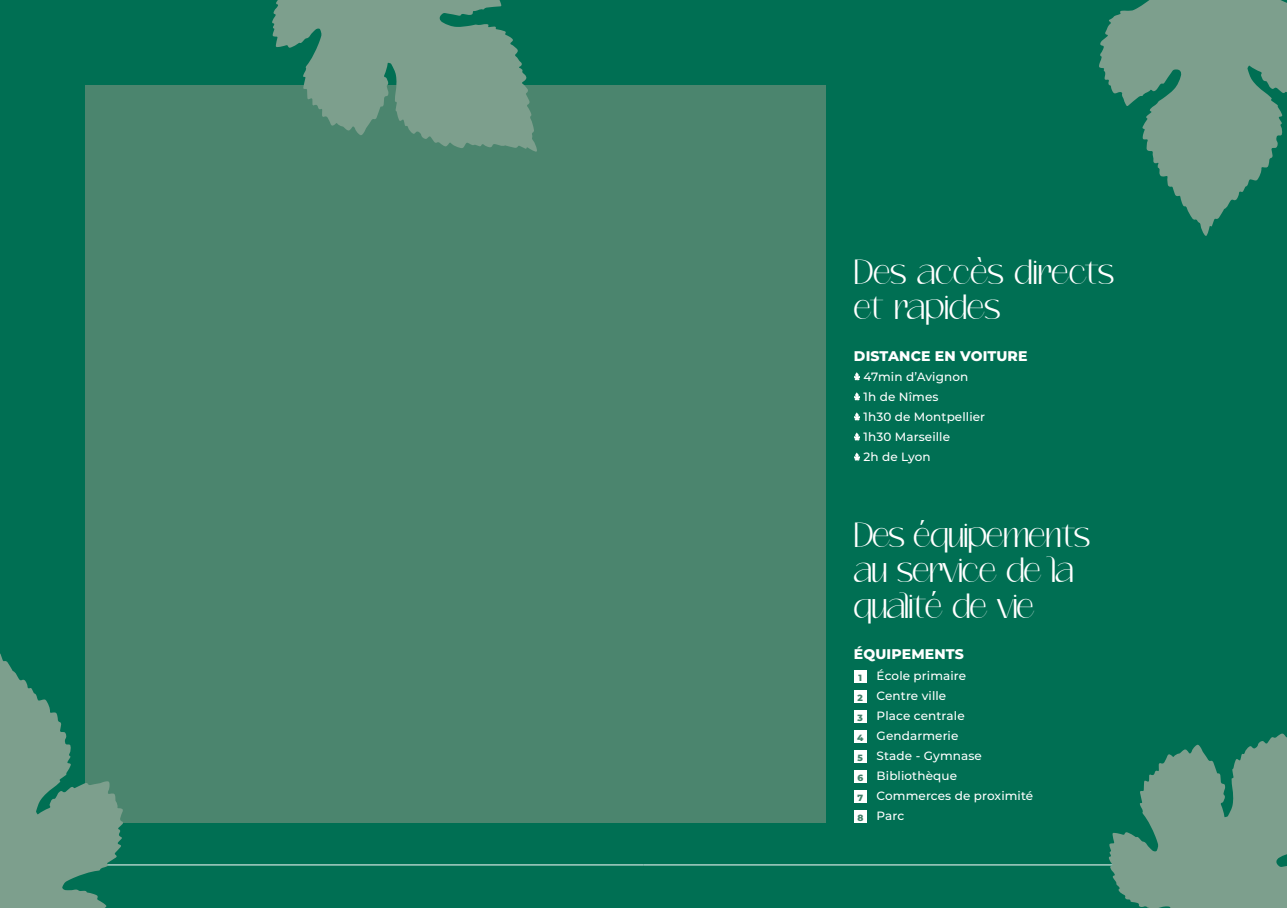
<style>
.page{position:relative;width:1287px;height:908px;background:#fff}
.page>*{position:absolute;margin:0;border:0;box-sizing:border-box;transform-origin:0 0}
.t1{font:35px/35px "Cerdy";letter-spacing:-.02em;color:#fff}
.t2{font:35px/35px "Cerdy";color:#fff}
.t3{font:800 14px "Montserrat";letter-spacing:.01em;color:#fff}
.t4{font:500 12px/20.1px "Montserrat";letter-spacing:.01em;color:#fff}
.t5{font:800 9px "Montserrat";color:#3e7f67}
</style>
<div class="page">
<div style="left:0;top:0;width:1287px;height:907px;background:#006f53"></div>
<div style="left:85px;top:85px;width:741px;height:737px;background:#4b856e"></div>
<hr style="left:85px;top:864px;width:558px;height:1px;background:#fff">
<hr style="left:643px;top:864px;width:559px;height:1px;background:#fff">
<svg style="left:0;top:653px;width:124px;height:254px"></svg>
<svg style="left:272px;top:0;width:265px;height:152px"></svg>
<svg style="left:1099px;top:0;width:188px;height:236px"></svg>
<svg style="left:1109px;top:733px;width:178px;height:174px"></svg>
<svg style="left:854px;top:372px;width:6px;height:9px"></svg>
<svg style="left:854px;top:392px;width:6px;height:9px"></svg>
<svg style="left:854px;top:412px;width:6px;height:9px"></svg>
<svg style="left:854px;top:432px;width:6px;height:9px"></svg>
<svg style="left:854px;top:452px;width:6px;height:9px"></svg>
<div style="left:854px;top:670px;width:13px;height:12px;background:#fff"></div>
<div style="left:854px;top:690px;width:13px;height:12px;background:#fff"></div>
<div style="left:854px;top:709px;width:13px;height:13px;background:#fff"></div>
<div style="left:854px;top:729px;width:13px;height:13px;background:#fff"></div>
<div style="left:854px;top:749px;width:13px;height:13px;background:#fff"></div>
<div style="left:854px;top:769px;width:13px;height:13px;background:#fff"></div>
<div style="left:854px;top:789px;width:13px;height:13px;background:#fff"></div>
<div style="left:854px;top:809px;width:13px;height:13px;background:#fff"></div>
<h1 class="t2" style="left:854px;top:254px;width:262px">Des accès directs et rapides</h1>
<p class="t3" style="left:854px;top:345px;width:175px">DISTANCE EN VOITURE</p>
<p class="t4" style="left:863px;top:366px;width:123px">47min d’Avignon<br>1h de Nîmes<br>1h30 de Montpellier<br>1h30 Marseille<br>2h de Lyon</p>
<h1 class="t1" style="left:854px;top:517px;width:238px">Des équipements au service de la qualité de vie</h1>
<p class="t3" style="left:854px;top:644px;width:111px">ÉQUIPEMENTS</p>
<p class="t4" style="left:877px;top:664px;width:158px">École primaire<br>Centre ville<br>Place centrale<br>Gendarmerie<br>Stade - Gymnase<br>Bibliothèque<br>Commerces de proximité<br>Parc</p>
<p class="t5" style="left:858px;top:670px;width:5px">1</p>
<p class="t5" style="left:858px;top:690px;width:7px">2</p>
<p class="t5" style="left:858px;top:710px;width:7px">3</p>
<p class="t5" style="left:857px;top:730px;width:8px">4</p>
<p class="t5" style="left:858px;top:750px;width:7px">5</p>
<p class="t5" style="left:857px;top:770px;width:7px">6</p>
<p class="t5" style="left:857px;top:790px;width:7px">7</p>
<p class="t5" style="left:857px;top:810px;width:8px">8</p>
</div>
